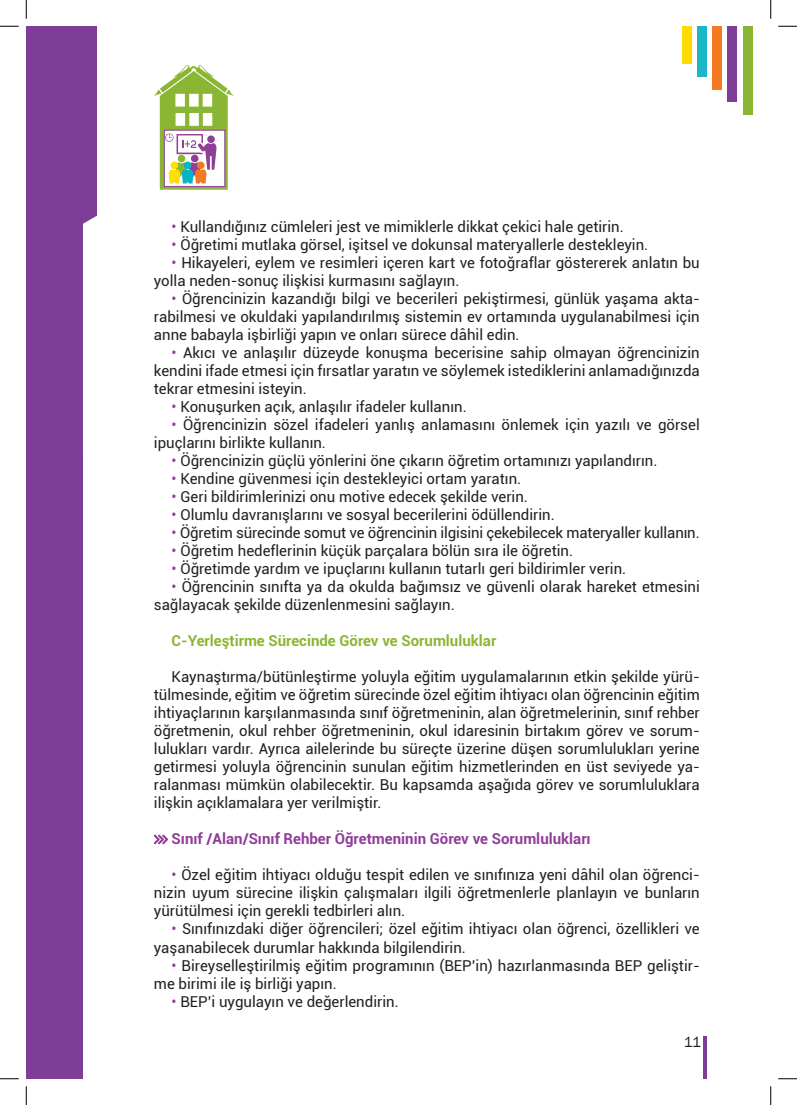
<style>
.page{position:relative;width:797px;height:1105px;background:#fff}
.page>*{position:absolute;margin:0;border:0;box-sizing:border-box;transform-origin:0 0}
.t1{font:15px/18px "Roboto";color:#231f20}
.t2{font:700 15px "Roboto";color:#8f3e97}
.t3{font:700 15px "Roboto";color:#8ab634}
.t4{font:15px "Franklin Gothic";color:#231f20}
.s1{color:#8f3e97}
</style>
<div class="page">
<svg style="left:154px;top:834px;width:14px;height:10px"></svg>
<div style="left:26px;top:26px;width:71px;height:1053px;background:#7e3e98"></div>
<div style="left:743px;top:26px;width:9px;height:89px;background:#8ab634"></div>
<div style="left:727px;top:26px;width:10px;height:76px;background:#7e3e98"></div>
<div style="left:712px;top:26px;width:10px;height:64px;background:#f47921"></div>
<div style="left:697px;top:26px;width:9px;height:51px;background:#1cb7c6"></div>
<div style="left:682px;top:26px;width:9px;height:38px;background:#ffdc01"></div>
<div style="left:83px;top:215px;width:14px;height:218px;background:#fff"></div>
<div style="left:83px;top:433px;width:23px;height:646px;background:#fff"></div>
<svg style="left:154px;top:65px;width:79px;height:125px"></svg>
<div style="left:171px;top:162px;width:7px;height:7px;background:#ffde00;border-radius:50%"></div>
<hr style="left:703px;top:1036px;width:4px;height:43px;background:#7e3e98">
<svg style="left:0;top:25px;width:19px;height:2px"></svg>
<svg style="left:778px;top:25px;width:19px;height:2px"></svg>
<svg style="left:0;top:1078px;width:19px;height:1px"></svg>
<svg style="left:778px;top:1078px;width:19px;height:1px"></svg>
<svg style="left:25px;top:0;width:2px;height:19px"></svg>
<svg style="left:25px;top:1086px;width:2px;height:19px"></svg>
<svg style="left:770px;top:0;width:1px;height:19px"></svg>
<svg style="left:770px;top:1086px;width:1px;height:19px"></svg>
<p class="t1" style="left:172px;top:217px;width:453px"><span class="s1">•</span> Kullandığınız cümleleri jest ve mimiklerle dikkat çekici hale getirin.</p>
<p class="t1" style="left:172px;top:235px;width:478px"><span class="s1">•</span> Öğretimi mutlaka görsel, işitsel ve dokunsal materyallerle destekleyin.</p>
<p class="t1" style="left:154px;top:253px;width:547px;text-indent:18px"><span class="s1">•</span> Hikayeleri, eylem ve resimleri içeren kart ve fotoğraflar göstererek anlatın bu yolla neden-sonuç ilişkisi kurmasını sağlayın.</p>
<p class="t1" style="left:154px;top:289px;width:547px;text-align:justify;text-indent:18px"><span class="s1">•</span> Öğrencinizin kazandığı bilgi ve becerileri pekiştirmesi, günlük yaşama akta&shy;rabilmesi ve okuldaki yapılandırılmış sistemin ev ortamında uygulanabilmesi için anne babayla işbirliği yapın ve onları sürece dâhil edin.</p>
<p class="t1" style="left:154px;top:343px;width:547px;text-align:justify;text-indent:18px"><span class="s1">•</span> Akıcı ve anlaşılır düzeyde konuşma becerisine sahip olmayan öğrencinizin kendini ifade etmesi için fırsatlar yaratın ve söylemek istediklerini anlamadığınızda tekrar etmesini isteyin.</p>
<p class="t1" style="left:172px;top:397px;width:296px"><span class="s1">•</span> Konuşurken açık, anlaşılır ifadeler kullanın.</p>
<p class="t1" style="left:154px;top:415px;width:547px;text-indent:18px"><span class="s1">•</span> Öğrencinizin sözel ifadeleri yanlış anlamasını önlemek için yazılı ve görsel ipuçlarını birlikte kullanın.</p>
<p class="t1" style="left:172px;top:451px;width:487px"><span class="s1">•</span> Öğrencinizin güçlü yönlerini öne çıkarın öğretim ortamınızı yapılandırın.</p>
<p class="t1" style="left:172px;top:469px;width:351px"><span class="s1">•</span> Kendine güvenmesi için destekleyici ortam yaratın.</p>
<p class="t1" style="left:172px;top:487px;width:358px"><span class="s1">•</span> Geri bildirimlerinizi onu motive edecek şekilde verin.</p>
<p class="t1" style="left:172px;top:505px;width:384px"><span class="s1">•</span> Olumlu davranışlarını ve sosyal becerilerini ödüllendirin.</p>
<p class="t1" style="left:172px;top:523px;width:529px"><span class="s1">•</span> Öğretim sürecinde somut ve öğrencinin ilgisini çekebilecek materyaller kullanın.</p>
<p class="t1" style="left:172px;top:541px;width:403px"><span class="s1">•</span> Öğretim hedeflerinin küçük parçalara bölün sıra ile öğretin.</p>
<p class="t1" style="left:172px;top:559px;width:456px"><span class="s1">•</span> Öğretimde yardım ve ipuçlarını kullanın tutarlı geri bildirimler verin.</p>
<p class="t1" style="left:154px;top:577px;width:547px;text-indent:18px"><span class="s1">•</span> Öğrencinin sınıfta ya da okulda bağımsız ve güvenli olarak hareket etmesini sağlayacak şekilde düzenlenmesini sağlayın.</p>
<p class="t3" style="left:172px;top:630px;width:326px">C-Yerleştirme Sürecinde Görev ve Sorumluluklar</p>
<p class="t1" style="left:154px;top:667px;width:547px;text-align:justify;text-indent:18px">Kaynaştırma/bütünleştirme yoluyla eğitim uygulamalarının etkin şekilde yürü&shy;tülmesinde, eğitim ve öğretim sürecinde özel eğitim ihtiyacı olan öğrencinin eğitim ihtiyaçlarının karşılanmasında sınıf öğretmeninin, alan öğretmelerinin, sınıf rehber öğretmenin, okul rehber öğretmeninin, okul idaresinin birtakım görev ve sorum&shy;lulukları vardır. Ayrıca ailelerinde bu süreçte üzerine düşen sorumlulukları yerine getirmesi yoluyla öğrencinin sunulan eğitim hizmetlerinden en üst seviyede ya&shy;ralanması mümkün olabilecektir. Bu kapsamda aşağıda görev ve sorumluluklara ilişkin açıklamalara yer verilmiştir.</p>
<p class="t2" style="left:172px;top:828px;width:420px">Sınıf /Alan/Sınıf Rehber Öğretmeninin Görev ve Sorumlulukları</p>
<p class="t1" style="left:154px;top:865px;width:547px;text-align:justify;text-indent:18px"><span class="s1">•</span> Özel eğitim ihtiyacı olduğu tespit edilen ve sınıfınıza yeni dâhil olan öğrenci&shy;nizin uyum sürecine ilişkin çalışmaları ilgili öğretmenlerle planlayın ve bunların yürütülmesi için gerekli tedbirleri alın.</p>
<p class="t1" style="left:154px;top:919px;width:547px;text-indent:18px"><span class="s1">•</span> Sınıfınızdaki diğer öğrencileri; özel eğitim ihtiyacı olan öğrenci, özellikleri ve yaşanabilecek durumlar hakkında bilgilendirin.</p>
<p class="t1" style="left:154px;top:955px;width:547px;text-indent:18px"><span class="s1">•</span> Bireyselleştirilmiş eğitim programının (BEP’in) hazırlanmasında BEP geliştir&shy;me birimi ile iş birliği yapın.</p>
<p class="t1" style="left:172px;top:991px;width:228px"><span class="s1">•</span> BEP’i uygulayın ve değerlendirin.</p>
<p class="t4" style="left:683px;top:1033px;width:19px">11</p>
</div>
